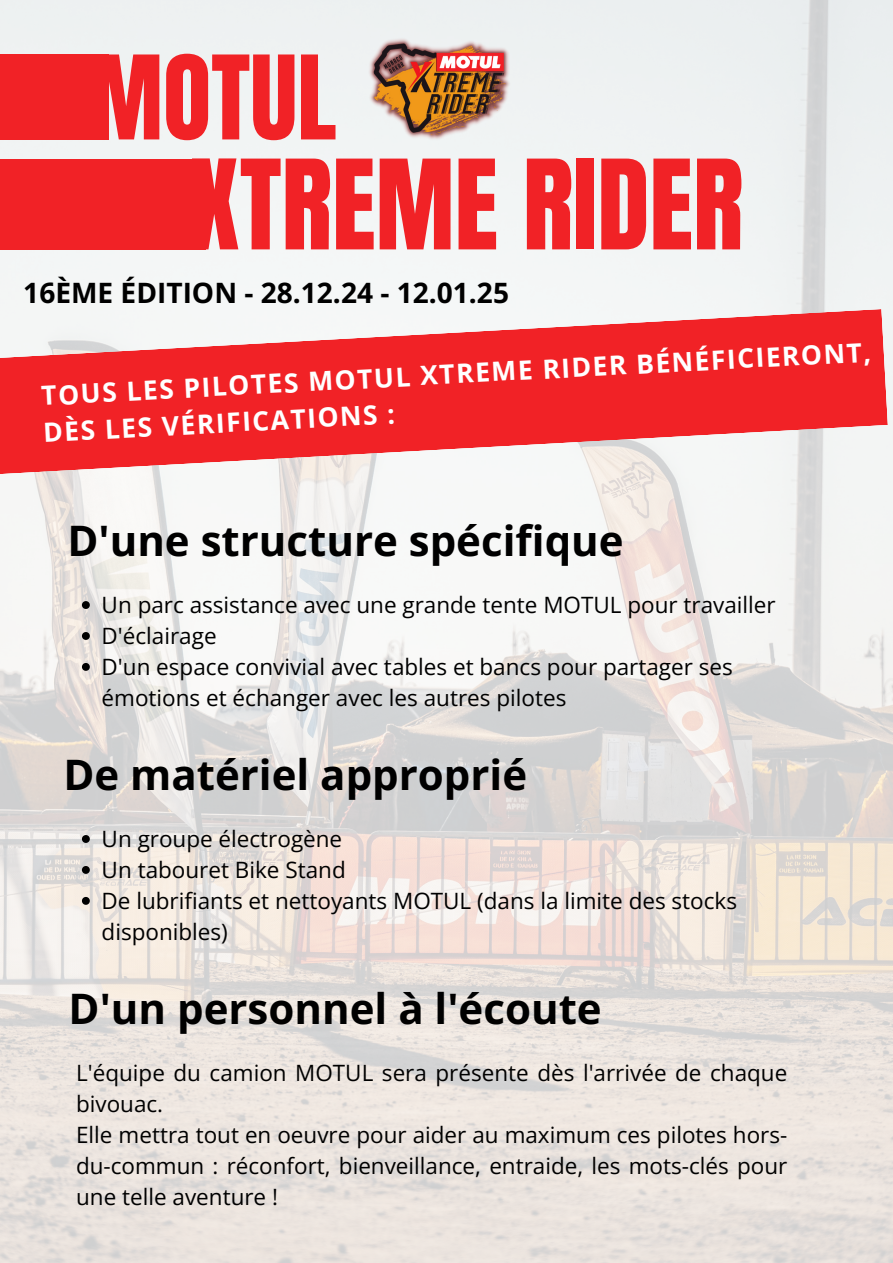
<style>
.page{position:relative;width:893px;height:1263px;background:#fff}
.page>*{position:absolute;margin:0;border:0;box-sizing:border-box;transform-origin:0 0}
.t1{font:105.75px "Anton";color:#f12226}
.t2{font:98.85px "Anton";color:#f12226}
.t3{font:700 42px "Open Sans";color:#000}
.t4{font:700 28.05px "Open Sans";color:#000}
.t5{font:700 26.47px/36.8px "Open Sans";color:#fff}
.t6{font:22.5px/30.9px "Open Sans";color:#000}
</style>
<div class="page">
<img style="left:0;top:0;width:893px;height:1263px">
<div style="left:0;top:159px;width:206px;height:91px;background:#f12226"></div>
<div style="left:0;top:54px;width:109px;height:86px;background:#f12226"></div>
<svg style="left:0;top:309px;width:888px;height:167px;fill:#f12226"></svg>
<img style="left:367px;top:37px;width:144px;height:105px">
<svg style="left:82px;top:601px;width:8px;height:8px"></svg>
<svg style="left:82px;top:632px;width:8px;height:8px"></svg>
<svg style="left:82px;top:663px;width:8px;height:8px"></svg>
<svg style="left:82px;top:835px;width:8px;height:8px"></svg>
<svg style="left:82px;top:866px;width:8px;height:8px"></svg>
<svg style="left:82px;top:897px;width:8px;height:8px"></svg>
<p class="t2" style="left:89px;top:27px;width:249px">MOTUL</p>
<p class="t1" style="left:189px;top:129px;width:556px">XTREME RIDER</p>
<p class="t4" style="left:23px;top:273px;width:487px">16ÈME ÉDITION - 28.12.24 - 12.01.25</p>
<h3 class="t5" style="left:40px;top:376px;width:832px;rotate:-3deg">TOUS LES PILOTES MOTUL XTREME RIDER BÉNÉFICIERONT,<br>DÈS LES VÉRIFICATIONS :</h3>
<h2 class="t3" style="left:67px;top:511px;width:558px">D'une structure spécifique</h2>
<p class="t6" style="left:102px;top:589px;width:675px">Un parc assistance avec une grande tente MOTUL pour travailler</p>
<p class="t6" style="left:102px;top:620px;width:116px">D'éclairage</p>
<p class="t6" style="left:102px;top:651px;width:632px">D'un espace convivial avec tables et bancs pour partager ses émotions et échanger avec les autres pilotes</p>
<h2 class="t3" style="left:63px;top:745px;width:465px">De matériel approprié</h2>
<p class="t6" style="left:102px;top:823px;width:242px">Un groupe électrogène</p>
<p class="t6" style="left:102px;top:854px;width:246px">Un tabouret Bike Stand</p>
<p class="t6" style="left:102px;top:884px;width:637px">De lubrifiants et nettoyants MOTUL (dans la limite des stocks disponibles)</p>
<h2 class="t3" style="left:69px;top:979px;width:534px">D'un personnel à l'écoute</h2>
<p class="t6" style="left:76px;top:1056px;width:712px">L'équipe du camion MOTUL sera présente dès l'arrivée de chaque bivouac.</p>
<p class="t6" style="left:76px;top:1118px;width:712px;text-align:justify">Elle mettra tout en oeuvre pour aider au maximum ces pilotes hors&shy;du-commun : réconfort, bienveillance, entraide, les mots-clés pour une telle aventure !</p>
</div>
